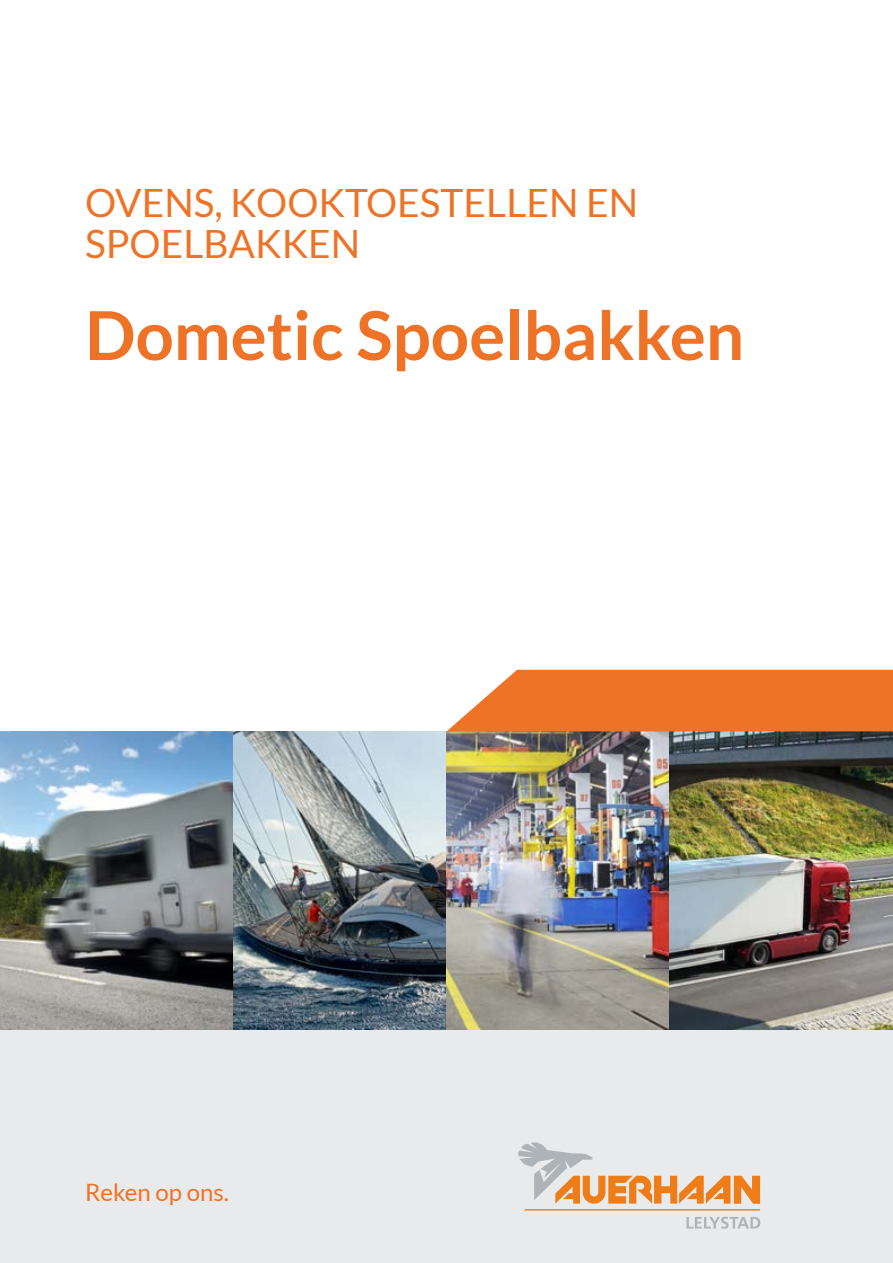
<style>
.page{position:relative;width:893px;height:1263px;background:#fff}
.page>*{position:absolute;margin:0;border:0;box-sizing:border-box;transform-origin:0 0}
.t1{font:700 67.5px "Lato";color:#ee7326}
.t2{font:39px/41px "Lato";color:#ee7326}
.t3{font:24px "Lato";color:#ee7326}
</style>
<div class="page">
<div style="left:0;top:1029px;width:893px;height:234px;background:#e9eaeb"></div>
<svg style="left:687px;top:1217px;width:73px;height:12px"></svg>
<svg style="left:518px;top:1142px;width:242px;height:68px"></svg>
<img style="left:0;top:731px;width:893px;height:298px">
<svg style="left:447px;top:670px;width:446px;height:61px;background:#ef7e37"></svg>
<p class="t2" style="left:85px;top:182px;width:555px">OVENS, KOOKTOESTELLEN EN<br>SPOELBAKKEN</p>
<h1 class="t1" style="left:85px;top:297px;width:661px">Dometic Spoelbakken</h1>
<p class="t3" style="left:85px;top:1179px;width:145px">Reken op ons.</p>
</div>
